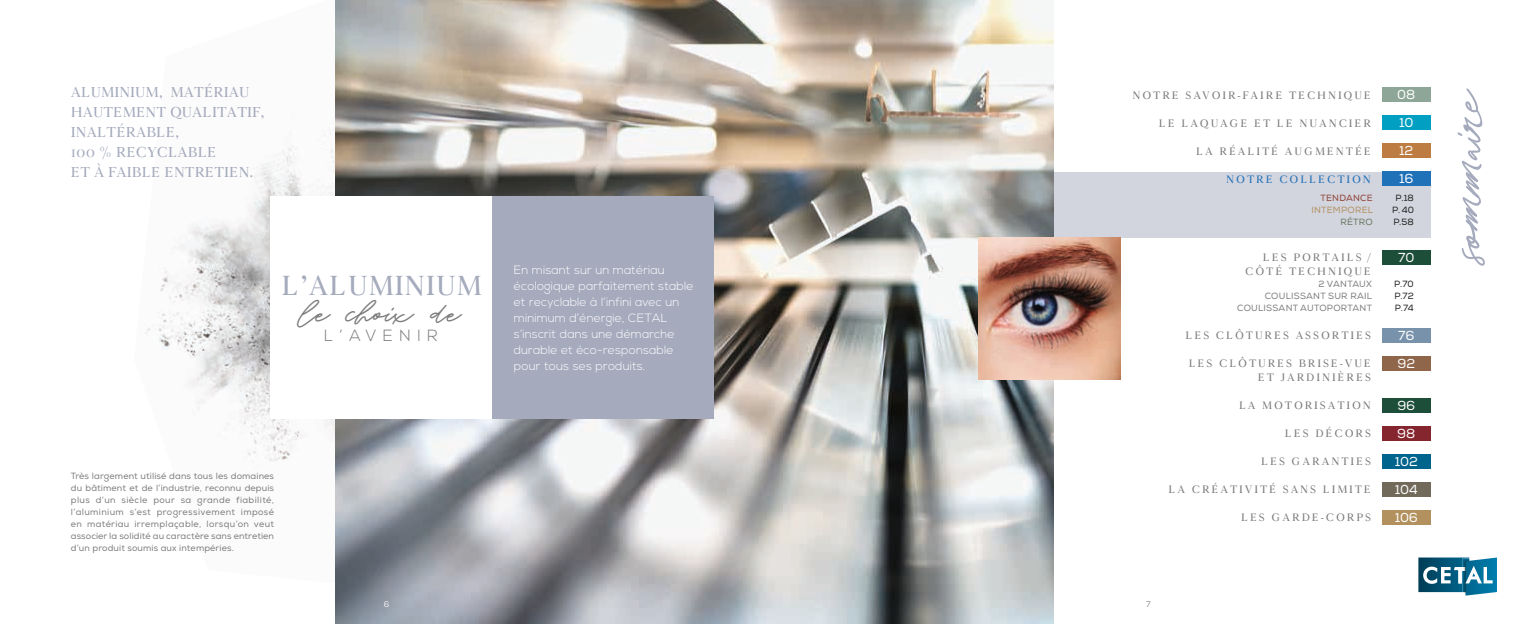
<style>
.page{position:relative;width:1531px;height:624px;background:#fff}
.page>*{position:absolute;margin:0;border:0;box-sizing:border-box;transform-origin:0 0}
.t1{font:48px "Saturday Champagne Demo";letter-spacing:-.01em;color:#7c7c7c}
.t2{font:30.6px "Novar";letter-spacing:.02em;color:#a5abbd}
.t3{font:300 16.2px "Nexa";letter-spacing:.4em;color:#7c7c7c}
.t4{font:16px/20px "Novar";color:#a5abbd}
.t5{font:13px "Nexa";letter-spacing:-.01em;color:#fff}
.t6{font:12px "Novar";letter-spacing:.15em;color:#7c7c7c}
.t7{font:300 12px/16px "Nexa";letter-spacing:.01em;color:#fff}
.t8{font:12px "Novar";letter-spacing:.15em;color:#1f71b8}
.t9{font:9px/12px "Nexa";letter-spacing:.015em;color:#7c7c7c;text-align:justify}
.t10{font:9px "Nexa";letter-spacing:.015em;color:#1d1d1b}
.t11{font:9px "Nexa";letter-spacing:.025em;color:#b2915f}
.t12{font:9px "Nexa";letter-spacing:.025em;color:#8d3f30}
.t13{font:9px "Nexa";letter-spacing:.025em;color:#66775d}
.t14{font:8px "Nexa";color:#7c7c7c}
.t15{font:8px "Nexa";color:#fff}
</style>
<div class="page">
<div style="left:1017px;top:171px;width:413px;height:66px;background:#d2d4de"></div>
<img style="left:145px;top:0;width:191px;height:590px">
<img style="left:336px;top:0;width:718px;height:624px">
<div style="left:270px;top:196px;width:222px;height:222px;background:#fff"></div>
<div style="left:492px;top:196px;width:222px;height:222px;background:#a5abbd"></div>
<img style="left:979px;top:237px;width:141px;height:142px">
<div style="left:1382px;top:87px;width:48px;height:15px;background:#8da697"></div>
<div style="left:1382px;top:115px;width:48px;height:15px;background:#019fc2"></div>
<div style="left:1382px;top:143px;width:48px;height:15px;background:#bd7c41"></div>
<div style="left:1382px;top:171px;width:48px;height:15px;background:#1f71b8"></div>
<div style="left:1382px;top:250px;width:48px;height:14px;background:#1c4e3a"></div>
<div style="left:1382px;top:328px;width:48px;height:14px;background:#7892ac"></div>
<div style="left:1382px;top:356px;width:48px;height:14px;background:#8f6649"></div>
<div style="left:1382px;top:398px;width:48px;height:14px;background:#1c4e3a"></div>
<div style="left:1382px;top:426px;width:48px;height:14px;background:#85252e"></div>
<div style="left:1382px;top:454px;width:48px;height:14px;background:#00648d"></div>
<div style="left:1382px;top:482px;width:48px;height:14px;background:#716a5b"></div>
<div style="left:1382px;top:510px;width:48px;height:14px;background:#b2915e"></div>
<svg style="left:1418px;top:557px;width:79px;height:38px"></svg>
<svg style="left:1457px;top:88px;width:28px;height:178px"></svg>
<h3 class="t4" style="left:71px;top:81px;width:195px">ALUMINIUM, MATÉRIAU<br>HAUTEMENT QUALITATIF,<br>INALTÉRABLE,<br>100 % RECYCLABLE<br>ET À FAIBLE ENTRETIEN.</h3>
<h2 class="t2" style="left:281px;top:267px;width:202px">L’ALUMINIUM</h2>
<h3 class="t3" style="left:324px;top:326px;width:115px">L’AVENIR</h3>
<h1 class="t1" style="left:302px;top:294px;width:160px">le choix de</h1>
<h3 class="t7" style="left:514px;top:262px;width:181px">En misant sur un matériau écologique parfaitement stable et recyclable à l’infini avec un minimum d’énergie, CETAL s’inscrit dans une démarche durable et éco-responsable pour tous ses produits.</h3>
<p class="t9" style="left:71px;top:470px;width:205px">Très largement utilisé dans tous les domaines du bâtiment et de l’industrie, reconnu depuis plus d’un siècle pour sa grande fiabilité, l’aluminium s’est progressivement imposé en matériau irremplaçable, lorsqu’on veut associer la solidité au caractère sans entretien d’un produit soumis aux intempéries.</p>
<p class="t15" style="left:384px;top:599px;width:7px">6</p>
<h3 class="t6" style="left:1132px;top:88px;width:240px">NOTRE SAVOIR-FAIRE TECHNIQUE</h3>
<h3 class="t5" style="left:1397px;top:87px;width:19px">08</h3>
<h3 class="t6" style="left:1159px;top:116px;width:214px">LE LAQUAGE ET LE NUANCIER</h3>
<h3 class="t5" style="left:1399px;top:115px;width:16px">10</h3>
<h3 class="t6" style="left:1196px;top:144px;width:176px">LA RÉALITÉ AUGMENTÉE</h3>
<h3 class="t5" style="left:1399px;top:143px;width:16px">12</h3>
<h3 class="t8" style="left:1226px;top:172px;width:146px">NOTRE COLLECTION</h3>
<h3 class="t5" style="left:1399px;top:171px;width:16px">16</h3>
<p class="t12" style="left:1320px;top:192px;width:54px">TENDANCE</p>
<p class="t10" style="left:1395px;top:192px;width:20px">P.18</p>
<p class="t11" style="left:1311px;top:204px;width:63px">INTEMPOREL</p>
<p class="t10" style="left:1392px;top:204px;width:23px">P. 40</p>
<p class="t13" style="left:1340px;top:216px;width:34px">RÉTRO</p>
<p class="t10" style="left:1393px;top:216px;width:22px">P.58</p>
<h3 class="t6" style="left:1263px;top:250px;width:110px">LES PORTAILS /</h3>
<h3 class="t5" style="left:1398px;top:249px;width:18px">70</h3>
<h3 class="t6" style="left:1245px;top:264px;width:127px">CÔTÉ TECHNIQUE</h3>
<p class="t9" style="left:1318px;top:278px;width:55px">2 VANTAUX</p>
<p class="t10" style="left:1394px;top:279px;width:21px">P.70</p>
<p class="t9" style="left:1265px;top:290px;width:109px">COULISSANT SUR RAIL</p>
<p class="t10" style="left:1394px;top:291px;width:21px">P.72</p>
<p class="t9" style="left:1237px;top:302px;width:136px">COULISSANT AUTOPORTANT</p>
<p class="t10" style="left:1395px;top:303px;width:20px">P.74</p>
<h3 class="t6" style="left:1185px;top:328px;width:187px">LES CLÔTURES ASSORTIES</h3>
<h3 class="t5" style="left:1398px;top:327px;width:18px">76</h3>
<h3 class="t6" style="left:1188px;top:356px;width:184px">LES CLÔTURES BRISE-VUE</h3>
<h3 class="t5" style="left:1397px;top:355px;width:19px">92</h3>
<h3 class="t6" style="left:1258px;top:370px;width:115px">ET JARDINIÈRES</h3>
<h3 class="t6" style="left:1239px;top:398px;width:134px">LA MOTORISATION</h3>
<h3 class="t5" style="left:1397px;top:397px;width:19px">96</h3>
<h3 class="t6" style="left:1285px;top:426px;width:88px">LES DÉCORS</h3>
<h3 class="t5" style="left:1397px;top:425px;width:19px">98</h3>
<h3 class="t6" style="left:1261px;top:454px;width:111px">LES GARANTIES</h3>
<h3 class="t5" style="left:1395px;top:453px;width:24px">102</h3>
<h3 class="t6" style="left:1168px;top:482px;width:204px">LA CRÉATIVITÉ SANS LIMITE</h3>
<h3 class="t5" style="left:1395px;top:481px;width:24px">104</h3>
<h3 class="t6" style="left:1241px;top:510px;width:132px">LES GARDE-CORPS</h3>
<h3 class="t5" style="left:1394px;top:509px;width:25px">106</h3>
<p class="t14" style="left:1146px;top:599px;width:6px">7</p>
</div>
